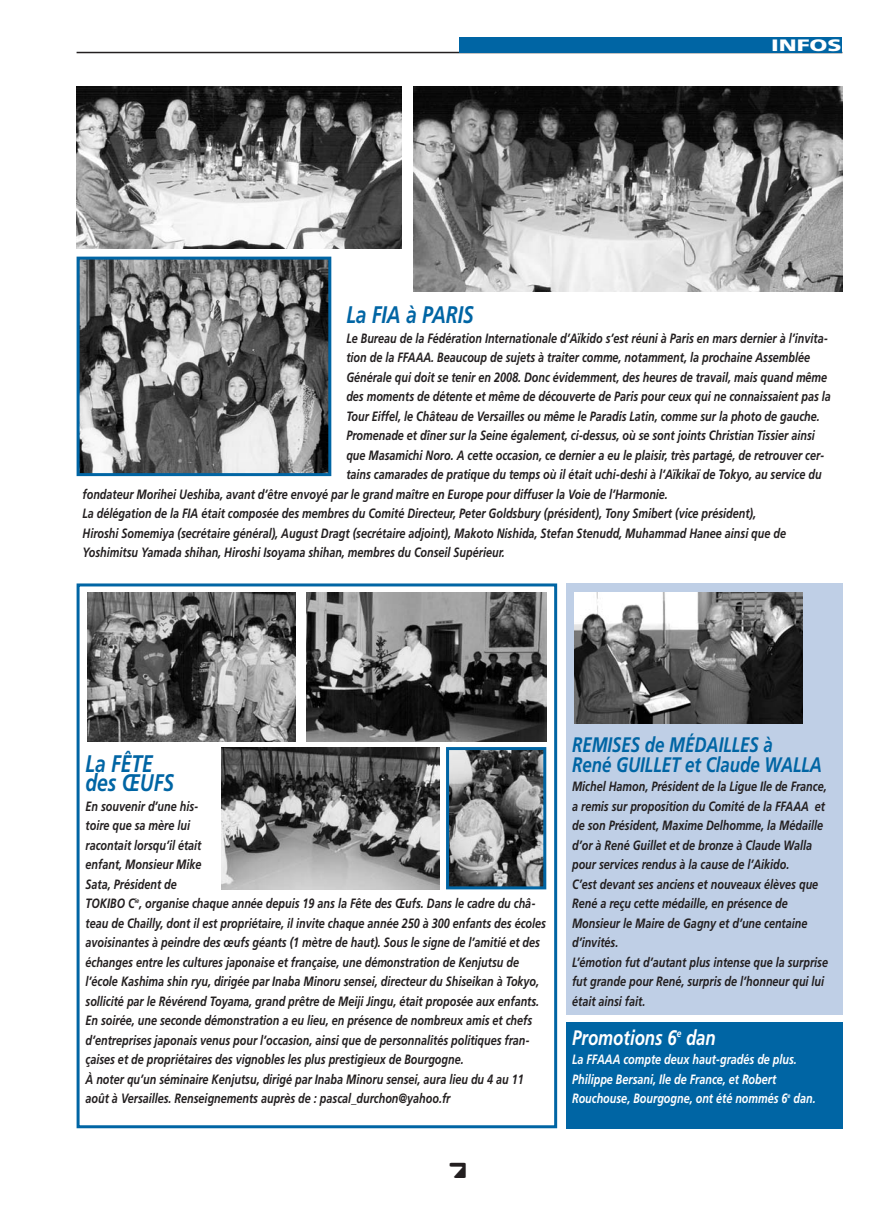
<style>
.page{position:relative;width:893px;height:1212px;background:#fff}
.page>*{position:absolute;margin:0;border:0;box-sizing:border-box;transform-origin:0 0}
.t1{font:italic 700 24px/19.5px "Frutiger";color:#0065a4;scale:.8 1}
.t2{font:italic 700 21px/19.5px "Frutiger";color:#0065a4;scale:.8 1}
.t3{font:italic 700 21px "Frutiger";color:#fff;scale:.8 1}
.t4{font:21px "Shuriken Boy";color:#231f20;scale:1.6 1}
.t5{font:900 16.5px "Frutiger";color:#fff;scale:1.4 1}
.t6{font:italic 700 13.5px/19.5px "Frutiger";color:#231f20;scale:.8 1}
.t7{font:italic 700 13.5px/19.5px "Frutiger";color:#fff;scale:.8 1}
</style>
<div class="page">
<hr style="left:77px;top:52px;width:765px;height:1px;background:#231f20">
<div style="left:459px;top:37px;width:383px;height:16px;background:#0065a4"></div>
<div style="left:77px;top:583px;width:480px;height:545px;border:3px solid #0065a4"></div>
<div style="left:566px;top:583px;width:276px;height:432px;background:#bfcfe6"></div>
<div style="left:566px;top:1022px;width:276px;height:106px;background:#0065a4"></div>
<img style="left:87px;top:593px;width:209px;height:148px">
<img style="left:574px;top:593px;width:228px;height:130px">
<img style="left:306px;top:593px;width:240px;height:148px">
<img style="left:221px;top:747px;width:218px;height:142px">
<img style="left:450px;top:751px;width:92px;height:134px">
<div style="left:446px;top:747px;width:100px;height:142px;border:3px solid #0065a4"></div>
<img style="left:77px;top:87px;width:324px;height:161px">
<img style="left:413px;top:87px;width:429px;height:205px">
<img style="left:81px;top:261px;width:246px;height:211px">
<div style="left:77px;top:257px;width:254px;height:219px;border:3px solid #0065a4"></div>
<p class="t5" style="left:771px;top:38px;width:52px">INFOS</p>
<h1 class="t1" style="left:346px;top:307px;width:161px">La FIA à PARIS</h1>
<p class="t6" style="left:346px;top:329px;width:603px">Le Bureau de la Fédération Internationale d’Aïkido s’est réuni à Paris en mars dernier à l’invita-</p>
<p class="t6" style="left:346px;top:349px;width:581px">tion de la FFAAA. Beaucoup de sujets à traiter comme, notamment, la prochaine Assemblée</p>
<p class="t6" style="left:346px;top:368px;width:602px">Générale qui doit se tenir en 2008. Donc évidemment, des heures de travail, mais quand même</p>
<p class="t6" style="left:346px;top:388px;width:607px">des moments de détente et même de découverte de Paris pour ceux qui ne connaissaient pas la</p>
<p class="t6" style="left:346px;top:407px;width:593px">Tour Eiffel, le Château de Versailles ou même le Paradis Latin, comme sur la photo de gauche.</p>
<p class="t6" style="left:346px;top:427px;width:587px">Promenade et dîner sur la Seine également, ci-dessus, où se sont joints Christian Tissier ainsi</p>
<p class="t6" style="left:346px;top:446px;width:599px">que Masamichi Noro. A cette occasion, ce dernier a eu le plaisir, très partagé, de retrouver cer-</p>
<p class="t6" style="left:346px;top:466px;width:595px">tains camarades de pratique du temps où il était uchi-deshi à l’Aïkikaï de Tokyo, au service du</p>
<p class="t6" style="left:83px;top:485px;width:733px">fondateur Morihei Ueshiba, avant d’être envoyé par le grand maître en Europe pour diffuser la Voie de l’Harmonie.</p>
<p class="t6" style="left:83px;top:505px;width:843px">La délégation de la FIA était composée des membres du Comité Directeur, Peter Goldsbury (président), Tony Smibert (vice président),</p>
<p class="t6" style="left:83px;top:524px;width:880px">Hiroshi Somemiya (secrétaire général), August Dragt (secrétaire adjoint), Makoto Nishida, Stefan Stenudd, Muhammad Hanee ainsi que de</p>
<p class="t6" style="left:83px;top:544px;width:529px">Yoshimitsu Yamada shihan, Hiroshi Isoyama shihan, membres du Conseil Supérieur.</p>
<h1 class="t1" style="left:86px;top:755px;width:112px">La FÊTE des ŒUFS</h1>
<p class="t6" style="left:86px;top:797px;width:577px">En souvenir d’une his-<br>toire que sa mère lui<br>racontait lorsqu’il était<br>enfant, Monsieur Mike<br>Sata, Président de<br>TOKIBO C<sup>ie</sup>, organise chaque année depuis 19 ans la Fête des Œufs. Dans le cadre du châ&shy;teau de Chailly, dont il est propriétaire, il invite chaque année 250 à 300 enfants des écoles avoisinantes à peindre des œufs géants (1 mètre de haut). Sous le signe de l’amitié et des échanges entre les cultures japonaise et française, une démonstration de Kenjutsu de l’école Kashima shin ryu, dirigée par Inaba Minoru sensei, directeur du Shiseikan à Tokyo, sollicité par le Révérend Toyama, grand prêtre de Meiji Jingu, était proposée aux enfants.<br>En soirée, une seconde démonstration a eu lieu, en présence de nombreux amis et chefs d’entreprises japonais venus pour l’occasion, ainsi que de personnalités politiques fran&shy;çaises et de propriétaires des vignobles les plus prestigieux de Bourgogne.<br>À noter qu’un séminaire Kenjutsu, dirigé par Inaba Minoru sensei, aura lieu du 4 au 11 août à Versailles. Renseignements auprès de : pascal_durchon@yahoo.fr</p>
<h2 class="t4" style="left:450px;top:1163px;width:13px">7</h2>
<h2 class="t2" style="left:572px;top:737px;width:314px">REMISES de MÉDAILLES à<br>René GUILLET et Claude WALLA</h2>
<p class="t6" style="left:572px;top:778px;width:321px">Michel Hamon, Président de la Ligue Ile de France, a remis sur proposition du Comité de la FFAAA et de son Président, Maxime Delhomme, la Médaille d’or à René Guillet et de bronze à Claude Walla pour services rendus à la cause de l’Aikido.<br>C’est devant ses anciens et nouveaux élèves que René a reçu cette médaille, en présence de Monsieur le Maire de Gagny et d’une centaine d’invités.<br>L’émotion fut d’autant plus intense que la surprise fut grande pour René, surpris de l’honneur qui lui était ainsi fait.</p>
<h2 class="t3" style="left:572px;top:1029px;width:181px">Promotions 6<sup>e</sup> dan</h2>
<p class="t7" style="left:572px;top:1051px;width:306px">La FFAAA compte deux haut-gradés de plus.<br>Philippe Bersani, Ile de France, et Robert<br>Rouchouse, Bourgogne, ont été nommés 6<sup>e</sup> dan.</p>
</div>
